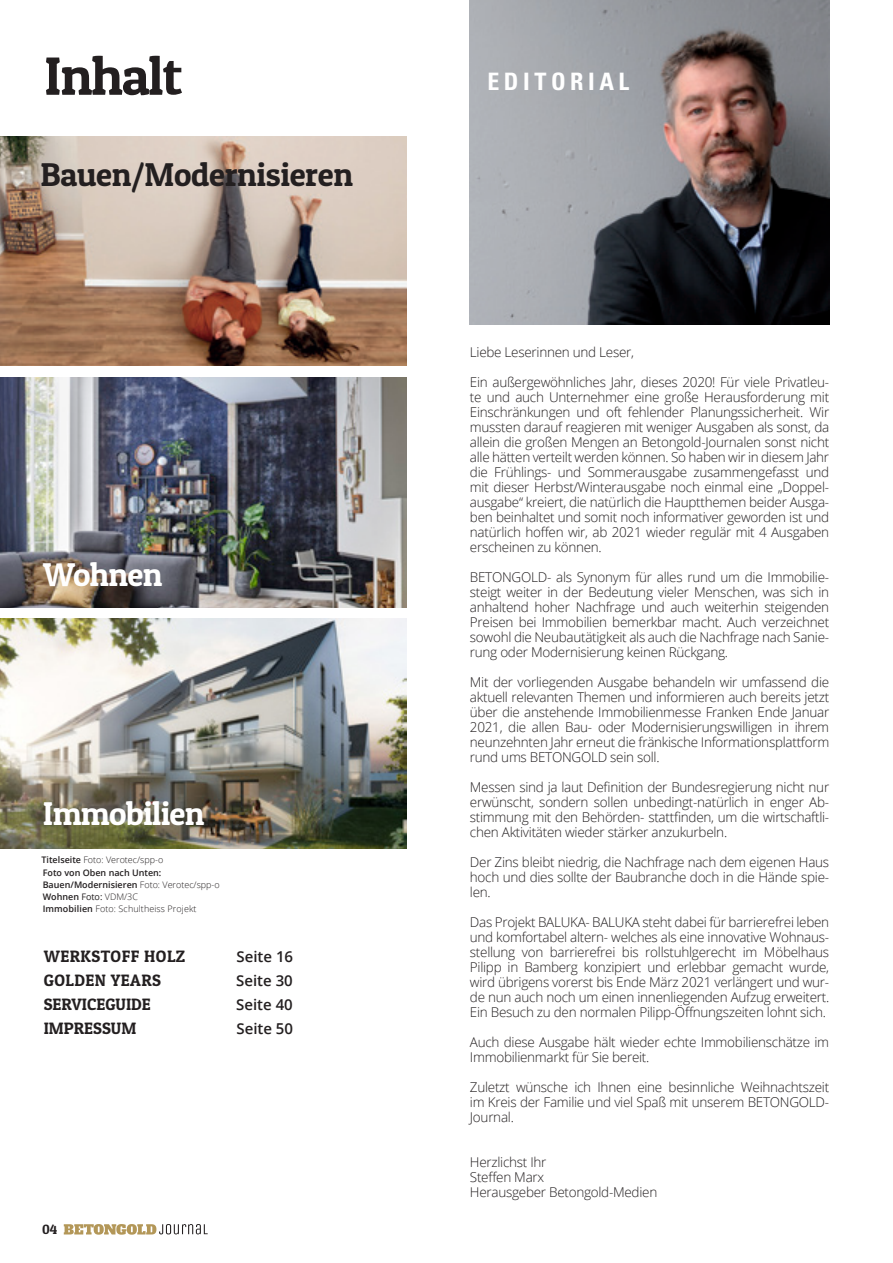
<style>
.page{position:relative;width:893px;height:1263px;background:#fff}
.page>*{position:absolute;margin:0;border:0;box-sizing:border-box;transform-origin:0 0}
.t1{font:54px "Patua One";letter-spacing:-.02em;color:#231f20}
.t2{font:33px "Patua One";letter-spacing:-.01em;color:#231f20}
.t3{font:33px "Patua One";letter-spacing:-.02em;color:#fff}
.t4{font:700 condensed 24px "Univers";letter-spacing:.19em;color:#fff}
.t5{font:16.5px "Patua One";letter-spacing:.015em;color:#231f20}
.t6{font:600 15px "Open Sans";color:#231f20}
.t7{font:300 13.5px/15px "Open Sans";letter-spacing:-.02em;color:#231f20;text-align:justify}
.t8{font:13.5px "Patua One";color:#231f20}
.t9{font:600 9px "Open Sans";color:#231f20}
.t10{font:300 9px "Open Sans";letter-spacing:.01em;color:#231f20}
.s1{font-weight:600}
.s2{font-weight:300}
.s3{font-weight:400}
</style>
<div class="page">
<img style="left:470px;top:0;width:359px;height:324px">
<img style="left:0;top:619px;width:406px;height:229px">
<img style="left:0;top:136px;width:406px;height:230px">
<img style="left:0;top:377px;width:406px;height:230px">
<svg style="left:64px;top:1224px;width:144px;height:11px"></svg>
<p class="t1" style="left:44px;top:42px;width:140px">Inhalt</p>
<p class="t2" style="left:40px;top:154px;width:314px">Bauen/Modernisieren</p>
<p class="t3" style="left:43px;top:554px;width:121px">Wohnen</p>
<p class="t3" style="left:43px;top:793px;width:163px">Immobilien</p>
<p class="t10" style="left:41px;top:854px;width:123px"><span class="s1">Titelseite</span> Foto: Verotec/spp-o</p>
<p class="t9" style="left:43px;top:866px;width:120px">Foto von Oben nach Unten:</p>
<p class="t9" style="left:43px;top:878px;width:179px">Bauen/Modernisieren <span class="s2">Foto: Verotec/spp-o</span></p>
<p class="t9" style="left:43px;top:890px;width:97px">Wohnen <span class="s3">Foto:</span> <span class="s2">VDM/3C</span></p>
<p class="t10" style="left:43px;top:902px;width:155px"><span class="s1">Immobilien</span> Foto: Schultheiss Projekt</p>
<p class="t5" style="left:44px;top:946px;width:143px">WERKSTOFF HOLZ</p>
<p class="t5" style="left:44px;top:970px;width:119px">GOLDEN YEARS</p>
<p class="t5" style="left:44px;top:994px;width:109px">SERVICEGUIDE</p>
<p class="t5" style="left:44px;top:1018px;width:94px">IMPRESSUM</p>
<p class="t6" style="left:236px;top:946px;width:58px">Seite 16</p>
<p class="t6" style="left:236px;top:994px;width:58px">Seite 40</p>
<p class="t6" style="left:236px;top:970px;width:58px">Seite 30</p>
<p class="t6" style="left:236px;top:1018px;width:58px">Seite 50</p>
<p class="t8" style="left:42px;top:1221px;width:17px">04</p>
<p class="t4" style="left:487px;top:67px;width:143px">EDITORIAL</p>
<p class="t7" style="left:470px;top:344px;width:166px">Liebe Leserinnen und Leser,</p>
<p class="t7" style="left:470px;top:374px;width:361px">Ein außergewöhnliches Jahr, dieses 2020! Für viele Privatleu&shy;te und auch Unternehmer eine große Herausforderung mit Einschränkungen und oft fehlender Planungssicherheit. Wir mussten darauf reagieren mit weniger Ausgaben als sonst, da allein die großen Mengen an Betongold-Journalen sonst nicht alle hätten verteilt werden können. So haben wir in diesem Jahr die Frühlings- und Sommerausgabe zusammengefasst und mit dieser Herbst/Winterausgabe noch einmal eine „Doppel&shy;ausgabe“ kreiert, die natürlich die Hauptthemen beider Ausga&shy;ben beinhaltet und somit noch informativer geworden ist und natürlich hoffen wir, ab 2021 wieder regulär mit 4 Ausgaben erscheinen zu können.</p>
<p class="t7" style="left:470px;top:569px;width:361px">BETONGOLD- als Synonym für alles rund um die Immobilie&shy;steigt weiter in der Bedeutung vieler Menschen, was sich in anhaltend hoher Nachfrage und auch weiterhin steigenden Preisen bei Immobilien bemerkbar macht. Auch verzeichnet sowohl die Neubautätigkeit als auch die Nachfrage nach Sanie&shy;rung oder Modernisierung keinen Rückgang.</p>
<p class="t7" style="left:470px;top:674px;width:361px">Mit der vorliegenden Ausgabe behandeln wir umfassend die aktuell relevanten Themen und informieren auch bereits jetzt über die anstehende Immobilienmesse Franken Ende Januar 2021, die allen Bau- oder Modernisierungswilligen in ihrem neunzehnten Jahr erneut die fränkische Informationsplattform rund ums BETONGOLD sein soll.</p>
<p class="t7" style="left:470px;top:779px;width:361px">Messen sind ja laut Definition der Bundesregierung nicht nur erwünscht, sondern sollen unbedingt-natürlich in enger Ab&shy;stimmung mit den Behörden- stattfinden, um die wirtschaftli&shy;chen Aktivitäten wieder stärker anzukurbeln.</p>
<p class="t7" style="left:470px;top:854px;width:361px">Der Zins bleibt niedrig, die Nachfrage nach dem eigenen Haus hoch und dies sollte der Baubranche doch in die Hände spie&shy;len.</p>
<p class="t7" style="left:470px;top:914px;width:361px">Das Projekt BALUKA- BALUKA steht dabei für barrierefrei leben und komfortabel altern- welches als eine innovative Wohnaus&shy;stellung von barrierefrei bis rollstuhlgerecht im Möbelhaus Pilipp in Bamberg konzipiert und erlebbar gemacht wurde, wird übrigens vorerst bis Ende März 2021 verlängert und wur&shy;de nun auch noch um einen innenliegenden Aufzug erweitert.<br>Ein Besuch zu den normalen Pilipp-Öffnungszeiten lohnt sich.</p>
<p class="t7" style="left:470px;top:1034px;width:361px">Auch diese Ausgabe hält wieder echte Immobilienschätze im<br>Immobilienmarkt für Sie bereit.</p>
<p class="t7" style="left:470px;top:1079px;width:361px">Zuletzt wünsche ich Ihnen eine besinnliche Weihnachtszeit im Kreis der Familie und viel Spaß mit unserem BETONGOLD-Journal.</p>
<p class="t7" style="left:470px;top:1154px;width:78px">Herzlichst Ihr</p>
<p class="t7" style="left:470px;top:1169px;width:76px">Steffen Marx</p>
<p class="t7" style="left:470px;top:1184px;width:189px">Herausgeber Betongold-Medien</p>
</div>
